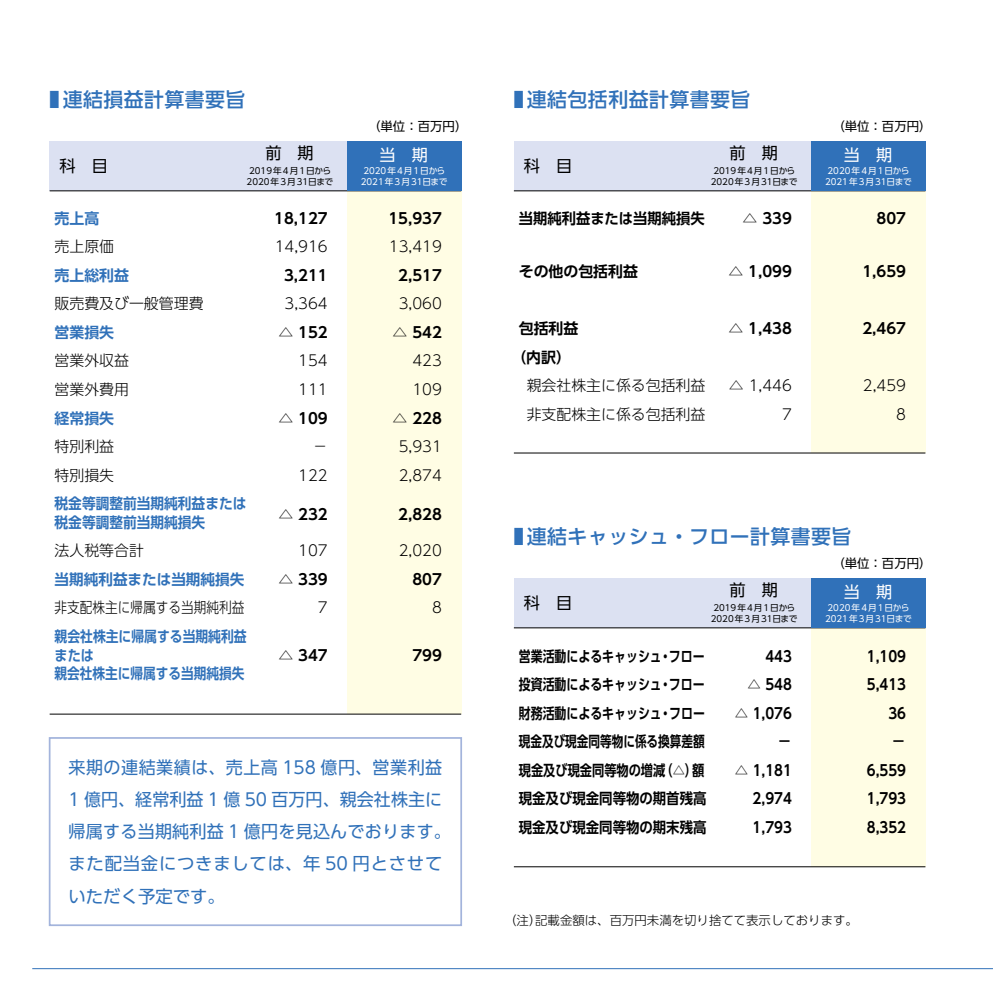
<style>
.page{position:relative;width:993px;height:993px;background:#fff}
.page>*{position:absolute;margin:0;border:0;box-sizing:border-box;transform-origin:0 0}
.t1{font:500 19.78px "UD Shin Go Pro";letter-spacing:.025em;color:#3071b9;scale:.5 1}
.t2{font:17.32px/32.2px "UD Shin Go Pro";letter-spacing:.015em;color:#3071b9}
.t3{font:16.1px "UD Shin Go Pro";color:#000}
.t4{font:16.1px "UD Shin Go Pro";color:#fff}
.t5{font:300 14.88px "UD Shin Go Pro";color:#000}
.t6{font:700 14.88px "UD Shin Go Pro De";color:#000}
.t7{font:700 14.88px "UD Shin Go Pro De";color:#000;scale:.9 1}
.t8{font:700 14.88px "UD Shin Go Pro De";color:#000;scale:.8 1}
.t9{font:700 14.88px/18.6px "UD Shin Go Pro De";color:#3071b9;scale:.86 1}
.t10{font:700 14.88px "UD Shin Go Pro De";color:#3071b9}
.t11{font:700 14.88px/18.6px "UD Shin Go Pro De";color:#3071b9;scale:.92 1}
.t12{font:700 14.88px "UD Shin Go Pro De";color:#000;scale:.78 1}
.t13{font:700 14.88px "UD Shin Go Pro De";color:#000;scale:.82 1}
.t14{font:300 14.88px "UD Shin Go Pro";color:#000;scale:.85 1}
.t15{font:700 14.88px "UD Shin Go Pro De";color:#000;scale:.96 1}
.t16{font:300 12.42px "UD Shin Go Pro";color:#000}
.t17{font:12.42px "UD Shin Go Pro";color:#000}
.t18{font:8.75px/11.2px "UD Shin Go Pro";color:#000}
.t19{font:8.75px/11.2px "UD Shin Go Pro";color:#fff}
</style>
<div class="page">
<hr style="left:32px;top:967px;width:960px;height:1px;background:#3071b9">
<div style="left:49px;top:736px;width:413px;height:189px;background:#fff;border:2px solid #a3b4dc"></div>
<div style="left:811px;top:170px;width:114px;height:282px;background:#fffde4"></div>
<hr style="left:513px;top:452px;width:412px;height:1px;background:#000">
<div style="left:513px;top:141px;width:412px;height:49px;background:#dce1f2"></div>
<hr style="left:513px;top:190px;width:412px;height:1px;background:#000">
<div style="left:811px;top:141px;width:114px;height:49px;background:#3071b9"></div>
<div style="left:811px;top:607px;width:114px;height:259px;background:#fffde4"></div>
<hr style="left:513px;top:866px;width:412px;height:1px;background:#000">
<div style="left:513px;top:577px;width:412px;height:50px;background:#dce1f2"></div>
<hr style="left:513px;top:627px;width:412px;height:1px;background:#000">
<div style="left:811px;top:577px;width:114px;height:50px;background:#3071b9"></div>
<div style="left:347px;top:170px;width:114px;height:543px;background:#fffde4"></div>
<hr style="left:50px;top:713px;width:411px;height:1px;background:#000">
<div style="left:50px;top:141px;width:411px;height:49px;background:#dce1f2"></div>
<hr style="left:50px;top:190px;width:411px;height:1px;background:#000">
<div style="left:347px;top:141px;width:114px;height:49px;background:#3071b9"></div>
<h1 class="t1" style="left:50px;top:83px;width:393px">■ 連結損益計算書要旨</h1>
<h1 class="t1" style="left:513px;top:83px;width:474px">■ 連結包括利益計算書要旨</h1>
<p class="t17" style="left:368px;top:116px;width:101px">（単位：百万円）</p>
<p class="t17" style="left:832px;top:116px;width:101px">（単位：百万円）</p>
<p class="t3" style="left:60px;top:152px;width:50px">科　目</p>
<p class="t3" style="left:265px;top:140px;width:50px">前　期</p>
<p class="t18" style="left:246px;top:165px;width:88px">2019年4月1日から<br>2020年3月31日まで</p>
<p class="t4" style="left:379px;top:142px;width:50px">当　期</p>
<p class="t19" style="left:360px;top:165px;width:88px">2020年4月1日から<br>2021年3月31日まで</p>
<p class="t3" style="left:523px;top:152px;width:50px">科　目</p>
<p class="t3" style="left:729px;top:140px;width:50px">前　期</p>
<p class="t18" style="left:710px;top:165px;width:88px">2019年4月1日から<br>2020年3月31日まで</p>
<p class="t19" style="left:824px;top:165px;width:88px">2020年4月1日から<br>2021年3月31日まで</p>
<p class="t4" style="left:843px;top:142px;width:50px">当　期</p>
<p class="t10" style="left:55px;top:206px;width:46px">売上高</p>
<p class="t6" style="left:274px;top:206px;width:55px">18,127</p>
<p class="t6" style="left:388px;top:206px;width:55px">15,937</p>
<p class="t5" style="left:55px;top:234px;width:61px">売上原価</p>
<p class="t5" style="left:274px;top:234px;width:54px">14,916</p>
<p class="t5" style="left:389px;top:234px;width:54px">13,419</p>
<p class="t10" style="left:55px;top:263px;width:76px">売上総利益</p>
<p class="t6" style="left:284px;top:263px;width:45px">3,211</p>
<p class="t6" style="left:398px;top:263px;width:45px">2,517</p>
<p class="t5" style="left:55px;top:291px;width:150px">販売費及び一般管理費</p>
<p class="t5" style="left:284px;top:291px;width:45px">3,364</p>
<p class="t5" style="left:398px;top:291px;width:45px">3,060</p>
<p class="t10" style="left:55px;top:320px;width:61px">営業損失</p>
<p class="t6" style="left:278px;top:320px;width:51px">△ 152</p>
<p class="t6" style="left:392px;top:320px;width:51px">△ 542</p>
<p class="t5" style="left:55px;top:348px;width:76px">営業外収益</p>
<p class="t5" style="left:298px;top:348px;width:31px">154</p>
<p class="t5" style="left:412px;top:348px;width:31px">423</p>
<p class="t5" style="left:55px;top:377px;width:76px">営業外費用</p>
<p class="t5" style="left:298px;top:377px;width:31px">111</p>
<p class="t5" style="left:412px;top:377px;width:31px">109</p>
<p class="t10" style="left:55px;top:405px;width:61px">経常損失</p>
<p class="t6" style="left:278px;top:405px;width:51px">△ 109</p>
<p class="t6" style="left:392px;top:405px;width:51px">△ 228</p>
<p class="t5" style="left:55px;top:434px;width:61px">特別利益</p>
<p class="t5" style="left:313px;top:434px;width:16px">－</p>
<p class="t5" style="left:398px;top:434px;width:45px">5,931</p>
<p class="t5" style="left:55px;top:463px;width:61px">特別損失</p>
<p class="t5" style="left:298px;top:463px;width:31px">122</p>
<p class="t5" style="left:398px;top:463px;width:45px">2,874</p>
<p class="t11" style="left:55px;top:493px;width:210px">税金等調整前当期純利益または税金等調整前当期純損失</p>
<p class="t6" style="left:278px;top:502px;width:51px">△ 232</p>
<p class="t6" style="left:398px;top:502px;width:45px">2,828</p>
<p class="t5" style="left:55px;top:538px;width:91px">法人税等合計</p>
<p class="t5" style="left:298px;top:538px;width:31px">107</p>
<p class="t5" style="left:398px;top:538px;width:45px">2,020</p>
<p class="t10" style="left:55px;top:567px;width:191px">当期純利益または当期純損失</p>
<p class="t6" style="left:278px;top:567px;width:51px">△ 339</p>
<p class="t6" style="left:412px;top:567px;width:31px">807</p>
<p class="t14" style="left:55px;top:595px;width:225px">非支配株主に帰属する当期純利益</p>
<p class="t5" style="left:318px;top:595px;width:11px">7</p>
<p class="t5" style="left:432px;top:595px;width:11px">8</p>
<p class="t9" style="left:55px;top:626px;width:225px">親会社株主に帰属する当期純利益または<br>親会社株主に帰属する当期純損失</p>
<p class="t6" style="left:278px;top:642px;width:51px">△ 347</p>
<p class="t6" style="left:412px;top:642px;width:31px">799</p>
<p class="t2" style="left:68px;top:750px;width:383px">来期の連結業績は、売上高 158 億円、営業利益<br>1 億円、経常利益 1 億 50 百万円、親会社株主に帰属する当期純利益 1 億円を見込んでおります。また配当金につきましては、年 50 円とさせていただく予定です。</p>
<p class="t15" style="left:518px;top:206px;width:195px">当期純利益または当期純損失</p>
<p class="t6" style="left:742px;top:206px;width:51px">△ 339</p>
<p class="t6" style="left:876px;top:206px;width:31px">807</p>
<p class="t6" style="left:518px;top:259px;width:121px">その他の包括利益</p>
<p class="t6" style="left:728px;top:259px;width:65px">△ 1,099</p>
<p class="t6" style="left:862px;top:259px;width:45px">1,659</p>
<p class="t6" style="left:518px;top:316px;width:61px">包括利益</p>
<p class="t6" style="left:728px;top:316px;width:65px">△ 1,438</p>
<p class="t6" style="left:862px;top:316px;width:45px">2,467</p>
<p class="t6" style="left:511px;top:345px;width:61px">（内訳）</p>
<p class="t5" style="left:526px;top:373px;width:180px">親会社株主に係る包括利益</p>
<p class="t5" style="left:728px;top:373px;width:64px">△ 1,446</p>
<p class="t5" style="left:862px;top:373px;width:45px">2,459</p>
<p class="t5" style="left:526px;top:402px;width:180px">非支配株主に係る包括利益</p>
<p class="t5" style="left:781px;top:402px;width:11px">7</p>
<p class="t5" style="left:895px;top:402px;width:11px">8</p>
<h1 class="t1" style="left:513px;top:520px;width:676px">■ 連結キャッシュ・フロー計算書要旨</h1>
<p class="t17" style="left:832px;top:553px;width:101px">（単位：百万円）</p>
<p class="t3" style="left:523px;top:589px;width:50px">科　目</p>
<p class="t3" style="left:729px;top:576px;width:50px">前　期</p>
<p class="t18" style="left:710px;top:601px;width:88px">2019年4月1日から<br>2020年3月31日まで</p>
<p class="t19" style="left:824px;top:601px;width:88px">2020年4月1日から<br>2021年3月31日まで</p>
<p class="t4" style="left:843px;top:578px;width:50px">当　期</p>
<p class="t8" style="left:518px;top:643px;width:234px">営業活動によるキャッシュ・フロー</p>
<p class="t7" style="left:765px;top:643px;width:31px">443</p>
<p class="t7" style="left:866px;top:643px;width:45px">1,109</p>
<p class="t8" style="left:518px;top:672px;width:234px">投資活動によるキャッシュ・フロー</p>
<p class="t7" style="left:747px;top:672px;width:51px">△ 548</p>
<p class="t7" style="left:866px;top:672px;width:45px">5,413</p>
<p class="t8" style="left:518px;top:700px;width:234px">財務活動によるキャッシュ・フロー</p>
<p class="t7" style="left:734px;top:700px;width:65px">△ 1,076</p>
<p class="t7" style="left:888px;top:700px;width:21px">36</p>
<p class="t12" style="left:518px;top:729px;width:240px">現金及び現金同等物に係る換算差額</p>
<p class="t6" style="left:776px;top:729px;width:16px">－</p>
<p class="t6" style="left:890px;top:729px;width:16px">－</p>
<p class="t13" style="left:518px;top:757px;width:227px">現金及び現金同等物の増減（△）額</p>
<p class="t7" style="left:734px;top:757px;width:65px">△ 1,181</p>
<p class="t7" style="left:866px;top:757px;width:45px">6,559</p>
<p class="t7" style="left:518px;top:786px;width:210px">現金及び現金同等物の期首残高</p>
<p class="t7" style="left:752px;top:786px;width:45px">2,974</p>
<p class="t7" style="left:866px;top:786px;width:45px">1,793</p>
<p class="t7" style="left:518px;top:814px;width:210px">現金及び現金同等物の期末残高</p>
<p class="t7" style="left:752px;top:814px;width:45px">1,793</p>
<p class="t7" style="left:866px;top:814px;width:45px">8,352</p>
<p class="t16" style="left:504px;top:909px;width:355px">（注）記載金額は、百万円未満を切り捨てて表示しております。</p>
</div>
